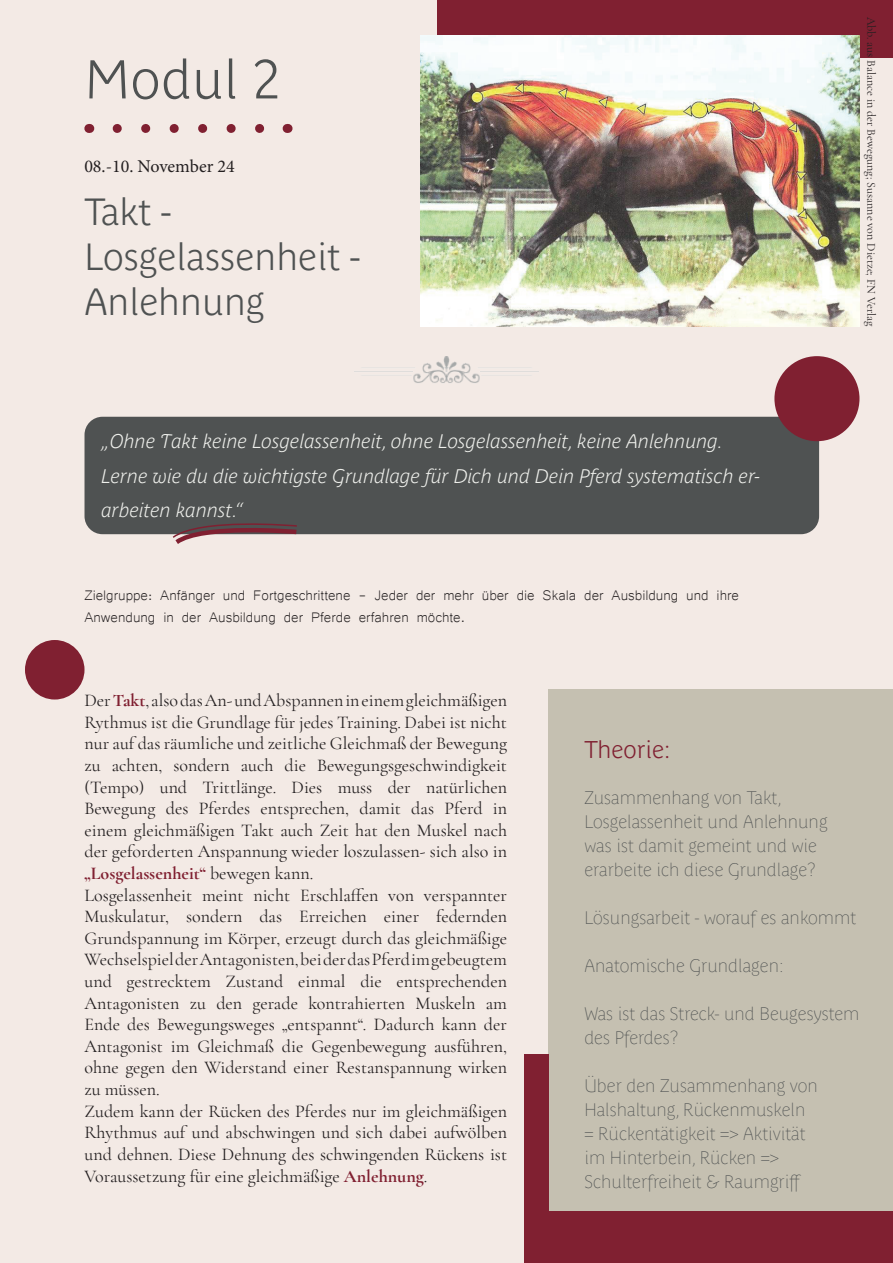
<style>
.page{position:relative;width:893px;height:1263px;background:#f3eae5}
.page>*{position:absolute;margin:0;border:0;box-sizing:border-box;transform-origin:0 0}
.t1{font:700 54px "Parisine Plus Std Clair";color:#4f5252}
.t2{font:700 37.5px/45px "Parisine Plus Std Clair";color:#4f5252}
.t3{font:700 24px "Parisine Plus Std Clair";color:#802031}
.t4{font:italic 700 19.5px/34.5px "Parisine Plus Std Clair";color:#eff0ec}
.t5{font:18px/21.6px "Cormorant Garamond";color:#231f20}
.t6{font:18px/24px "Parisine Plus Std Clair";color:#4f5252}
.t7{font:18px/21.6px "Microsoft Yi Baiti";color:#231f20}
.t8{font:18px "Minion Pro";color:#231f20}
.t9{font:12px "Cormorant Garamond";color:#231f20}
.s1{font-weight:700;color:#802031}
</style>
<div class="page">
<div style="left:438px;top:0;width:455px;height:57px;background:#802031"></div>
<div style="left:25px;top:640px;width:60px;height:59px;background:#802031;border-radius:50%"></div>
<div style="left:549px;top:690px;width:344px;height:573px;background:#c5c0b1"></div>
<div style="left:85px;top:417px;width:734px;height:117px;background:#4f5252;border-radius:18px"></div>
<svg style="left:117px;top:124px;width:148px;height:9px"></svg>
<div style="left:524px;top:1054px;width:25px;height:209px;background:#802031"></div>
<div style="left:543px;top:1212px;width:350px;height:51px;background:#802031"></div>
<img style="left:420px;top:35px;width:440px;height:291px">
<div style="left:774px;top:356px;width:85px;height:85px;background:#802031;border-radius:50%"></div>
<img style="left:355px;top:356px;width:183px;height:27px">
<svg style="left:170px;top:523px;width:131px;height:21px"></svg>
<h1 class="t1" style="left:84px;top:48px;width:198px">Modul 2</h1>
<p class="t8" style="left:84px;top:154px;width:152px">08.-10. November 24</p>
<h2 class="t2" style="left:84px;top:189px;width:277px">Takt -<br>Losgelassenheit -<br>Anlehnung</h2>
<p class="t4" style="left:102px;top:424px;width:660px">„Ohne Takt keine Losgelassenheit, ohne Losgelassenheit, keine Anlehnung.<br>Lerne wie du die wichtigste Grundlage für Dich und Dein Pferd systematisch er&shy;arbeiten kannst.“</p>
<p class="t7" style="left:84px;top:583px;width:656px">Zielgruppe: Anfänger und Fortgeschrittene - Jeder der mehr über die Skala der Ausbildung und ihre<br>Anwendung in der Ausbildung der Pferde erfahren möchte.</p>
<p class="t9" style="left:879px;top:17px;width:311px;rotate:90deg">Abb. aus Balance in der Bewegung; Susanne von Dietze; FN Verlag</p>
<p class="t5" style="left:85px;top:690px;width:424px">Der <span class="s1">Takt</span>, also das An- und Abspannen in einem gleichmäßigen Rythmus ist die Grundlage für jedes Training. Dabei ist nicht nur auf das räumliche und zeitliche Gleichmaß der Bewegung zu achten, sondern auch die Bewegungsgeschwindigkeit (Tempo) und Trittlänge. Dies muss der natürlichen Bewegung des Pferdes entsprechen, damit das Pferd in einem gleichmäßigen Takt auch Zeit hat den Muskel nach der geforderten Anspannung wieder loszulassen- sich also in <span class="s1">„Losgelassenheit“</span> bewegen kann.<br>Losgelassenheit meint nicht Erschlaffen von verspannter Muskulatur, sondern das Erreichen einer federnden Grundspannung im Körper, erzeugt durch das gleichmäßige Wechselspiel der Antagonisten, bei der das Pferd im gebeugtem und gestrecktem Zustand einmal die entsprechenden Antagonisten zu den gerade kontrahierten Muskeln am Ende des Bewegungsweges „entspannt“. Dadurch kann der Antagonist im Gleichmaß die Gegenbewegung ausführen, ohne gegen den Widerstand einer Restanspannung wirken zu müssen.<br>Zudem kann der Rücken des Pferdes nur im gleichmäßigen Rhythmus auf und abschwingen und sich dabei aufwölben und dehnen. Diese Dehnung des schwingenden Rückens ist Voraussetzung für eine gleichmäßige <span class="s1">Anlehnung</span>.</p>
<h3 class="t3" style="left:584px;top:735px;width:88px">Theorie:</h3>
<p class="t6" style="left:584px;top:785px;width:245px">Zusammenhang von Takt,<br>Losgelassenheit und Anlehnung was ist damit gemeint und wie erarbeite ich diese Grundlage?</p>
<p class="t6" style="left:584px;top:905px;width:274px">Lösungsarbeit - worauf es ankommt</p>
<p class="t6" style="left:584px;top:953px;width:201px">Anatomische Grundlagen:</p>
<p class="t6" style="left:584px;top:1001px;width:277px">Was ist das Streck- und Beugesystem des Pferdes?</p>
<p class="t6" style="left:584px;top:1073px;width:235px">Über den Zusammenhang von<br>Halshaltung, Rückenmuskeln = Rückentätigkeit =&gt; Aktivität im Hinterbein, Rücken =&gt;<br>Schulterfreiheit &amp; Raumgriff</p>
</div>
